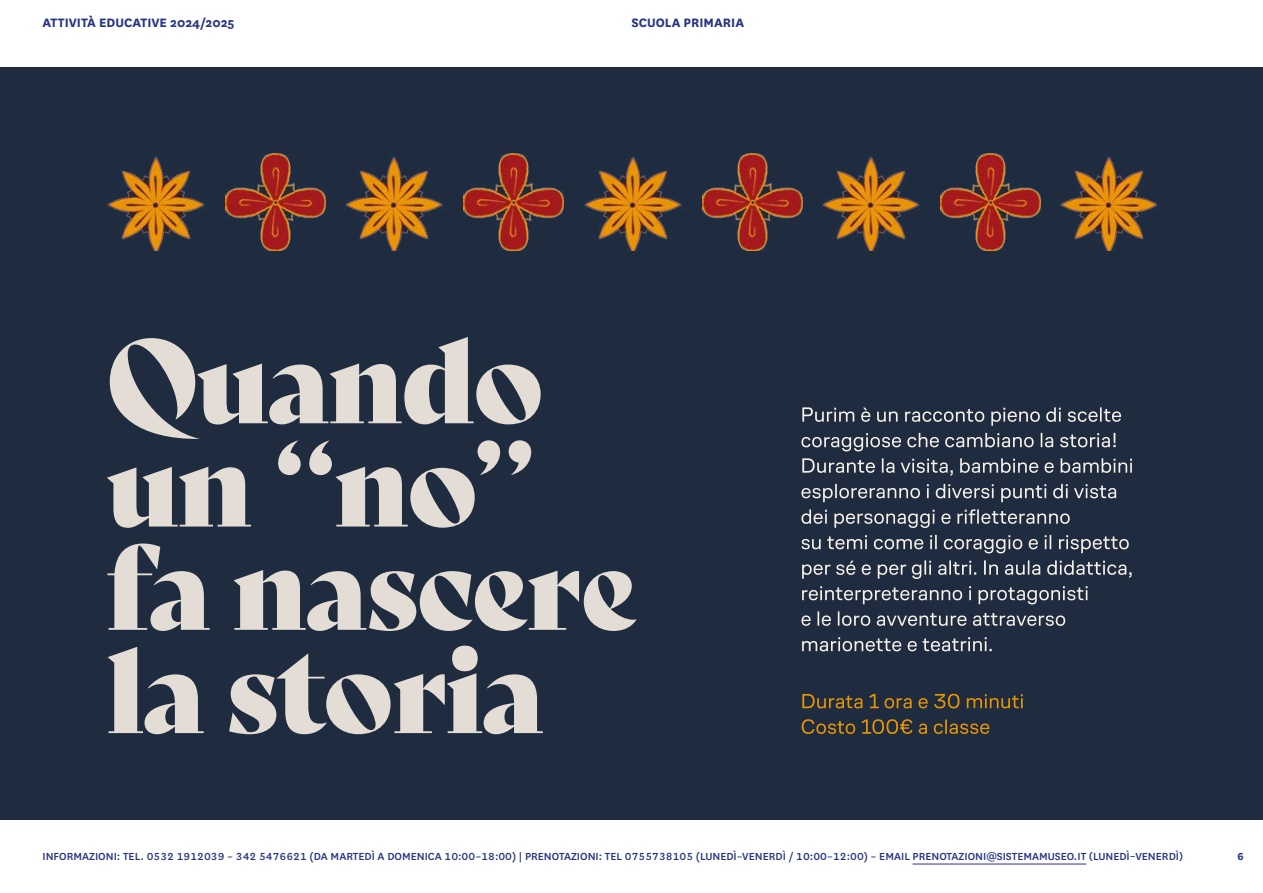
<style>
.page{position:relative;width:1263px;height:893px;background:#fff}
.page>*{position:absolute;margin:0;border:0;box-sizing:border-box;transform-origin:0 0}
.t1{font:700 14.25px "National";color:#283583}
.t2{font:500 12px "National";color:#283583}
.t3{font:700 12px "National";color:#283583}
</style>
<div class="page">
<hr style="left:912px;top:864px;width:174px;height:1px;background:#283583">
<div style="left:0;top:67px;width:1263px;height:753px;background:#1f2c3f"></div>
<img style="left:345px;top:157px;width:99px;height:93px">
<img style="left:225px;top:153px;width:100px;height:97px">
<img style="left:107px;top:157px;width:99px;height:93px">
<img style="left:464px;top:153px;width:100px;height:97px">
<img style="left:584px;top:157px;width:99px;height:93px">
<img style="left:702px;top:153px;width:100px;height:97px">
<img style="left:940px;top:153px;width:100px;height:97px">
<img style="left:822px;top:157px;width:99px;height:93px">
<img style="left:1060px;top:157px;width:99px;height:93px">
<svg style="left:108px;top:646px;width:435px;height:88px"></svg>
<svg style="left:107px;top:543px;width:530px;height:88px"></svg>
<svg style="left:107px;top:337px;width:434px;height:191px"></svg>
<svg style="left:802px;top:637px;width:190px;height:14px"></svg>
<svg style="left:801px;top:611px;width:264px;height:15px"></svg>
<svg style="left:802px;top:586px;width:285px;height:18px"></svg>
<svg style="left:802px;top:560px;width:329px;height:19px"></svg>
<svg style="left:801px;top:535px;width:328px;height:18px"></svg>
<svg style="left:801px;top:509px;width:269px;height:19px"></svg>
<svg style="left:801px;top:484px;width:315px;height:18px"></svg>
<svg style="left:802px;top:458px;width:330px;height:18px"></svg>
<svg style="left:801px;top:433px;width:315px;height:18px"></svg>
<svg style="left:802px;top:407px;width:319px;height:19px"></svg>
<svg style="left:802px;top:719px;width:187px;height:15px"></svg>
<svg style="left:802px;top:694px;width:221px;height:14px"></svg>
<p class="t1" style="left:43px;top:12px;width:194px">ATTIVITÀ EDUCATIVE 2024/2025</p>
<p class="t1" style="left:631px;top:12px;width:114px">SCUOLA PRIMARIA</p>
<p class="t2" style="left:43px;top:848px;width:1142px">INFORMAZIONI: TEL. 0532 1912039 – 342 5476621 (DA MARTEDÌ A DOMENICA 10:00–18:00) | PRENOTAZIONI: TEL 0755738105 (LUNEDÌ–VENERDÌ / 10:00–12:00) – EMAIL PRENOTAZIONI@SISTEMAMUSEO.IT (LUNEDÌ–VENERDÌ)</p>
<p class="t3" style="left:1237px;top:847px;width:8px">6</p>
</div>
